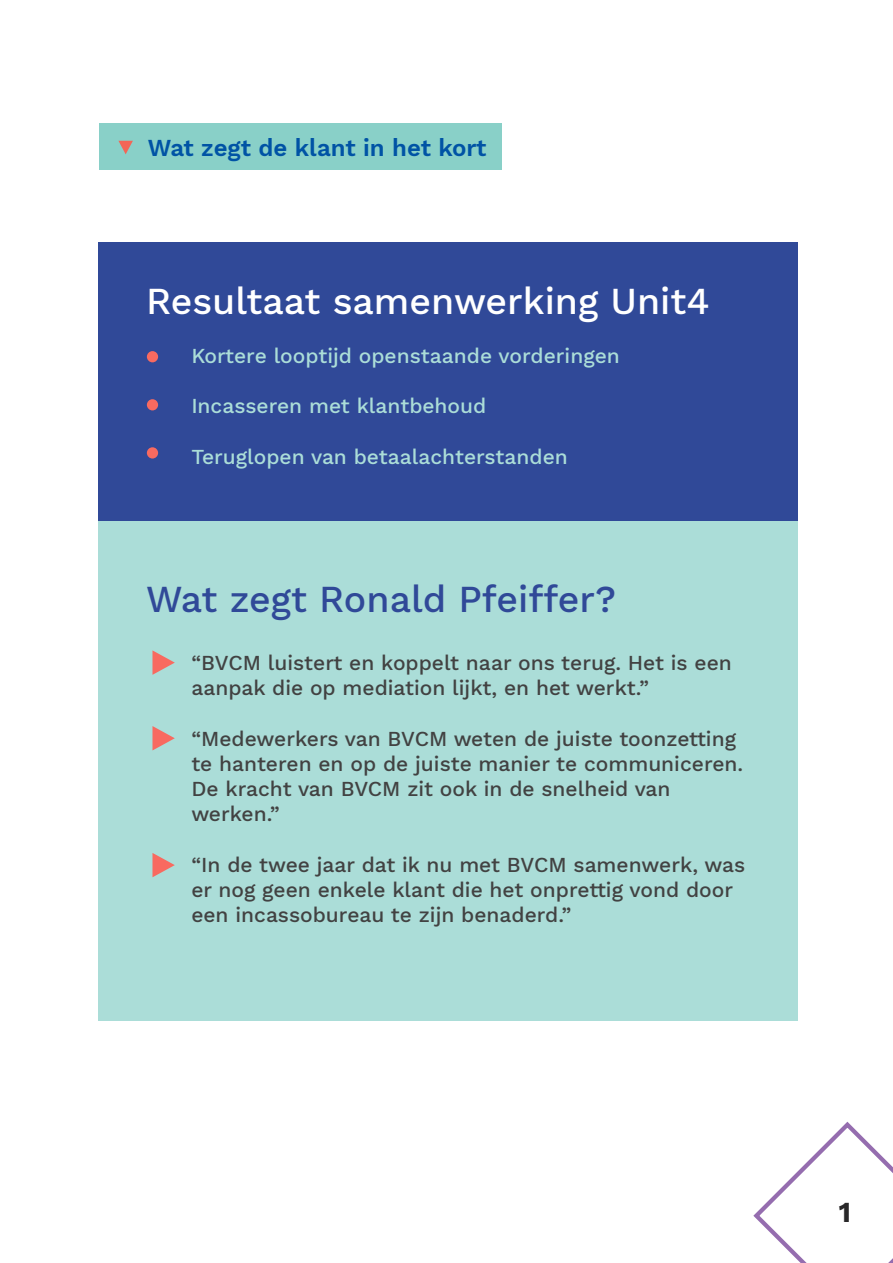
<style>
.page{position:relative;width:893px;height:1263px;background:#fff}
.page>*{position:absolute;margin:0;border:0;box-sizing:border-box;transform-origin:0 0}
.t1{font:500 37.5px "Work Sans";color:#fff}
.t2{font:500 37.5px "Work Sans";color:#304998}
.t3{font:700 28.5px "Work Sans";color:#292829}
.t4{font:600 24px "Work Sans";color:#0053a5}
.t5{font:500 21px/25.2px "Work Sans";color:#424242}
.t6{font:500 21px "Work Sans";color:#abddd8}
</style>
<div class="page">
<svg style="left:753px;top:1121px;width:140px;height:142px"></svg>
<div style="left:99px;top:123px;width:403px;height:47px;background:#89d0c8"></div>
<svg style="left:118px;top:141px;width:15px;height:13px"></svg>
<div style="left:99px;top:242px;width:699px;height:279px;background:#304998"></div>
<div style="left:99px;top:521px;width:699px;height:499px;background:#abddd8"></div>
<div style="left:147px;top:351px;width:11px;height:11px;background:#f86a60;border-radius:50%"></div>
<div style="left:147px;top:399px;width:11px;height:11px;background:#f86a60;border-radius:50%"></div>
<div style="left:147px;top:447px;width:11px;height:11px;background:#f86a60;border-radius:50%"></div>
<svg style="left:152px;top:650px;width:23px;height:25px"></svg>
<svg style="left:152px;top:726px;width:23px;height:24px"></svg>
<svg style="left:152px;top:853px;width:23px;height:24px"></svg>
<p class="t4" style="left:148px;top:130px;width:340px">Wat zegt de klant in het kort</p>
<h1 class="t1" style="left:146px;top:273px;width:565px">Resultaat samenwerking Unit4</h1>
<p class="t6" style="left:191px;top:340px;width:430px">Kortere looptijd openstaande vorderingen</p>
<p class="t6" style="left:191px;top:390px;width:297px">Incasseren met klantbehoud</p>
<p class="t6" style="left:191px;top:440px;width:378px">Teruglopen van betaalachterstanden</p>
<h1 class="t2" style="left:146px;top:571px;width:472px">Wat zegt Ronald Pfeiffer?</h1>
<p class="t5" style="left:191px;top:649px;width:542px">“BVCM luistert en koppelt naar ons terug. Het is een aanpak die op mediation lijkt, en het werkt.”</p>
<p class="t5" style="left:191px;top:725px;width:553px">“Medewerkers van BVCM weten de juiste toonzetting te hanteren en op de juiste manier te communiceren.<br>De kracht van BVCM zit ook in de snelheid van werken.”</p>
<p class="t5" style="left:191px;top:851px;width:555px">“In de twee jaar dat ik nu met BVCM samenwerk, was er nog geen enkele klant die het onprettig vond door een incassobureau te zijn benaderd.”</p>
<h2 class="t3" style="left:839px;top:1191px;width:14px">1</h2>
</div>
